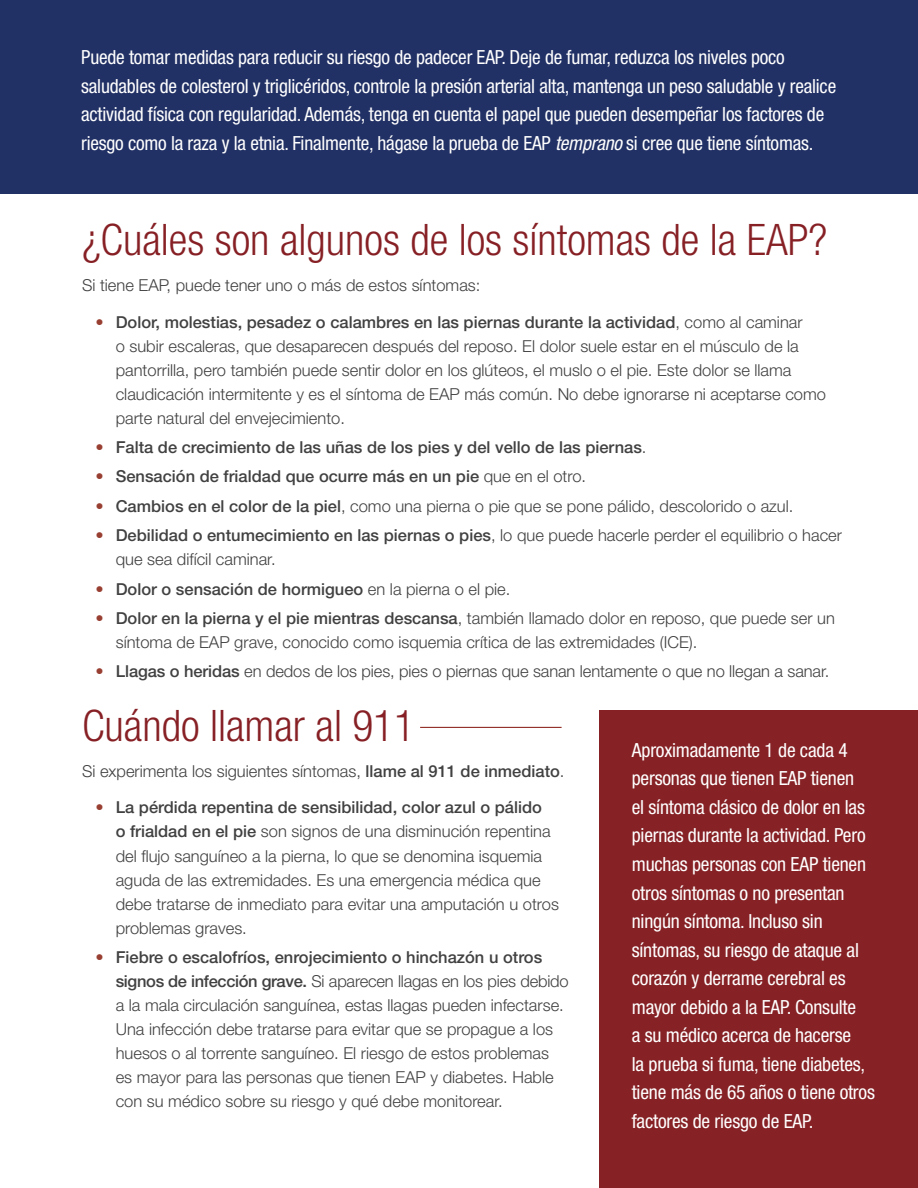
<style>
.page{position:relative;width:918px;height:1188px;background:#fff}
.page>*{position:absolute;margin:0;border:0;box-sizing:border-box;transform-origin:0 0}
.t1{font:300 condensed 43.5px "Helvetica Neue LT Pro";color:#862025}
.t2{font:condensed 19.5px/28.5px "Helvetica Neue LT Pro";letter-spacing:-.01em;color:#fff}
.t3{font:300 16.5px/24px "Helvetica Neue LT Pro";color:#414142}
.t4{font:500 16.5px "Helvetica Neue LT Pro";color:#414142}
.s1{font-style:italic}
.s2{color:#983f32}
.s3{font-weight:500}
.s4{font-weight:300;color:#983f32}
.s5{font-weight:300}
</style>
<div class="page">
<div style="left:0;top:0;width:918px;height:193px;background:#223165"></div>
<div style="left:599px;top:711px;width:319px;height:477px;background:#862125"></div>
<hr style="left:420px;top:727px;width:142px;height:1px;background:#902d25">
<p class="t2" style="left:81px;top:43px;width:756px">Puede tomar medidas para reducir su riesgo de padecer EAP. Deje de fumar, reduzca los niveles poco saludables de colesterol y triglicéridos, controle la presión arterial alta, mantenga un peso saludable y realice actividad física con regularidad. Además, tenga en cuenta el papel que pueden desempeñar los factores de riesgo como la raza y la etnia. Finalmente, hágase la prueba de EAP <span class="s1">temprano</span> si cree que tiene síntomas.</p>
<h2 class="t1" style="left:82px;top:214px;width:747px">¿Cuáles son algunos de los síntomas de la EAP?</h2>
<p class="t3" style="left:82px;top:273px;width:400px">Si tiene EAP, puede tener uno o más de estos síntomas:</p>
<p class="t3" style="left:116px;top:309px;width:712px;text-indent:-20px"><span class="s2">•</span> <span class="s3">Dolor, molestias, pesadez o calambres en las piernas durante la actividad</span>, como al caminar<br>o subir escaleras, que desaparecen después del reposo. El dolor suele estar en el músculo de la pantorrilla, pero también puede sentir dolor en los glúteos, el muslo o el pie. Este dolor se llama claudicación intermitente y es el síntoma de EAP más común. No debe ignorarse ni aceptarse como parte natural del envejecimiento.</p>
<p class="t4" style="left:96px;top:437px;width:552px"><span class="s4">•</span> Falta de crecimiento de las uñas de los pies y del vello de las piernas<span class="s5">.</span></p>
<p class="t4" style="left:96px;top:467px;width:492px"><span class="s4">•</span> Sensación de frialdad que ocurre más en un pie <span class="s5">que en el otro.</span></p>
<p class="t3" style="left:96px;top:494px;width:699px"><span class="s2">•</span> <span class="s3">Cambios en el color de la piel</span>, como una pierna o pie que se pone pálido, descolorido o azul.</p>
<p class="t3" style="left:116px;top:523px;width:728px;text-indent:-20px"><span class="s2">•</span> <span class="s3">Debilidad o entumecimiento en las piernas o pies</span>, lo que puede hacerle perder el equilibrio o hacer que sea difícil caminar.</p>
<p class="t4" style="left:96px;top:579px;width:416px"><span class="s4">•</span> Dolor o sensación de hormigueo <span class="s5">en la pierna o el pie.</span></p>
<p class="t3" style="left:116px;top:606px;width:721px;text-indent:-20px"><span class="s2">•</span> <span class="s3">Dolor en la pierna y el pie mientras descansa</span>, también llamado dolor en reposo, que puede ser un síntoma de EAP grave, conocido como isquemia crítica de las extremidades (ICE).</p>
<p class="t3" style="left:96px;top:659px;width:735px"><span class="s2">•</span> <span class="s3">Llagas o heridas</span> en dedos de los pies, pies o piernas que sanan lentamente o que no llegan a sanar.</p>
<h2 class="t1" style="left:82px;top:700px;width:335px">Cuándo llamar al 911</h2>
<p class="t3" style="left:82px;top:759px;width:484px">Si experimenta los siguientes síntomas, <span class="s3">llame al 911 de inmediato</span>.</p>
<p class="t3" style="left:116px;top:795px;width:445px;text-indent:-20px"><span class="s2">•</span> <span class="s3">La pérdida repentina de sensibilidad, color azul o pálido<br>o frialdad en el pie</span> son signos de una disminución repentina del flujo sanguíneo a la pierna, lo que se denomina isquemia aguda de las extremidades. Es una emergencia médica que debe tratarse de inmediato para evitar una amputación u otros problemas graves.</p>
<p class="t3" style="left:116px;top:945px;width:455px;text-indent:-20px"><span class="s2">•</span> <span class="s3">Fiebre o escalofríos, enrojecimiento o hinchazón u otros signos de infección grave.</span> Si aparecen llagas en los pies debido a la mala circulación sanguínea, estas llagas pueden infectarse.<br>Una infección debe tratarse para evitar que se propague a los huesos o al torrente sanguíneo. El riesgo de estos problemas es mayor para las personas que tienen EAP y diabetes. Hable con su médico sobre su riesgo y qué debe monitorear.</p>
<p class="t2" style="left:632px;top:736px;width:245px">Aproximadamente 1 de cada 4 personas que tienen EAP tienen<br>el síntoma clásico de dolor en las piernas durante la actividad. Pero muchas personas con EAP tienen otros síntomas o no presentan ningún síntoma. Incluso sin síntomas, su riesgo de ataque al corazón y derrame cerebral es mayor debido a la EAP. Consulte<br>a su médico acerca de hacerse<br>la prueba si fuma, tiene diabetes, tiene más de 65 años o tiene otros factores de riesgo de EAP.</p>
</div>
